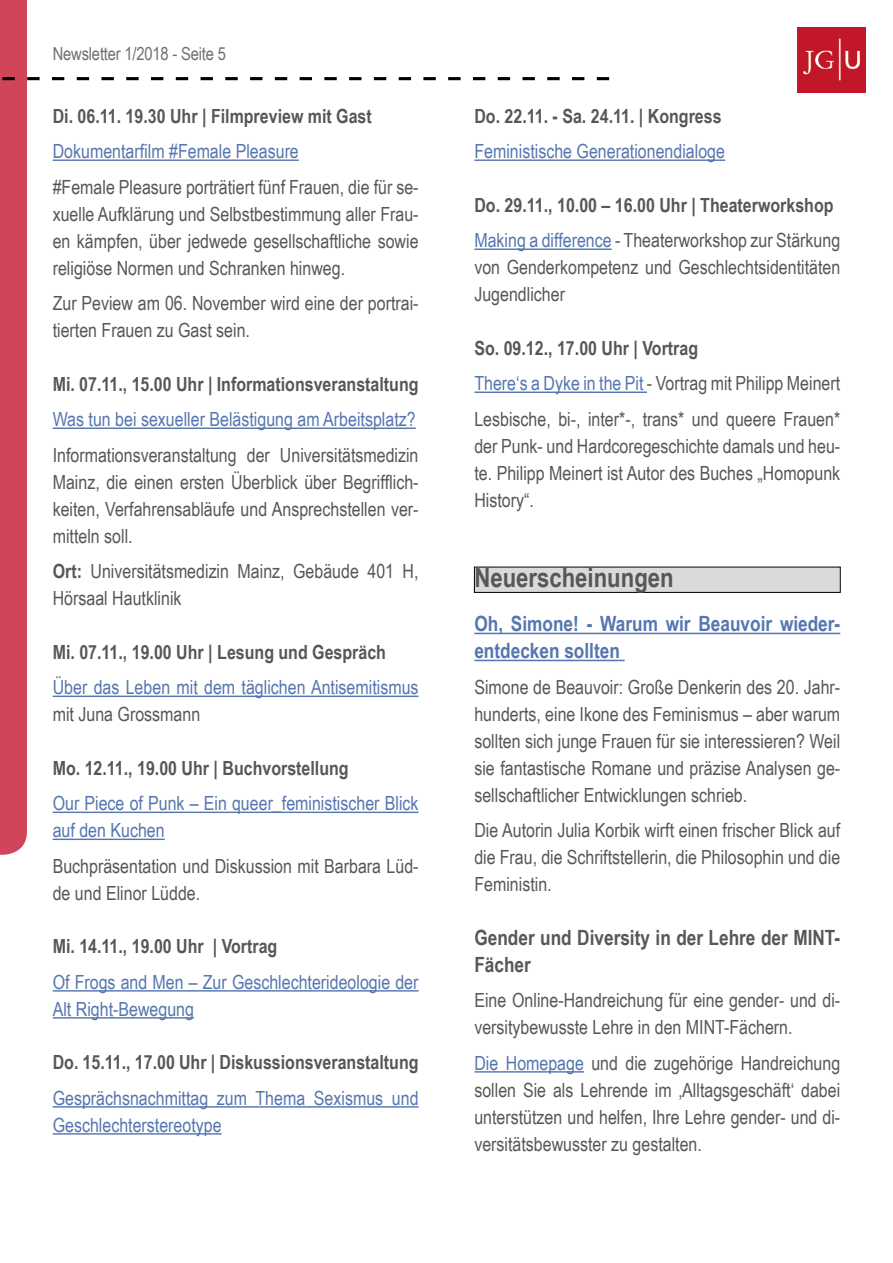
<style>
.page{position:relative;width:893px;height:1263px;background:#fff}
.page>*{position:absolute;margin:0;border:0;box-sizing:border-box;transform-origin:0 0}
.t1{font:700 27px "Arial Narrow";color:#575756}
.t2{font:700 21px/27px "Arial Narrow";color:#5576af}
.t3{font:700 21px/27px "Arial Narrow";color:#575756}
.t4{font:19.5px/27px "Arial Narrow";color:#575756;text-align:justify}
.t5{font:700 19.5px/35.5px "Arial Narrow";color:#575756}
.t6{font:19.5px/27px "Arial Narrow";color:#5576af}
.t7{font:18px "Arial Narrow";letter-spacing:-.01em;color:#706f6f}
.s1{font-weight:700}
.s2{font-weight:400;color:#5576af}
.s3{font-weight:400}
.s4{color:#5576af}
</style>
<div class="page">
<svg style="left:0;top:0;width:609px;height:855px"></svg>
<img style="left:798px;top:27px;width:68px;height:65px">
<hr style="left:53px;top:159px;width:246px;height:2px;background:#5576af">
<hr style="left:53px;top:427px;width:363px;height:2px;background:#5576af">
<hr style="left:53px;top:696px;width:366px;height:1px;background:#5576af">
<hr style="left:53px;top:812px;width:366px;height:1px;background:#5576af">
<hr style="left:53px;top:839px;width:112px;height:1px;background:#5576af">
<hr style="left:53px;top:990px;width:366px;height:1px;background:#5576af">
<hr style="left:53px;top:1017px;width:141px;height:1px;background:#5576af">
<hr style="left:53px;top:1106px;width:366px;height:1px;background:#5576af">
<hr style="left:53px;top:1133px;width:169px;height:1px;background:#5576af">
<hr style="left:474px;top:159px;width:251px;height:2px;background:#5576af">
<hr style="left:474px;top:248px;width:138px;height:2px;background:#5576af">
<hr style="left:474px;top:391px;width:173px;height:2px;background:#5576af">
<div style="left:474px;top:567px;width:366px;height:25px;background:#dadada"></div>
<div style="left:474px;top:567px;width:367px;height:26px;border:1px solid #000"></div>
<hr style="left:474px;top:633px;width:366px;height:1px;background:#5576af">
<hr style="left:474px;top:660px;width:151px;height:1px;background:#5576af">
<hr style="left:474px;top:1071px;width:110px;height:1px;background:#5576af">
<p class="t7" style="left:53px;top:40px;width:175px">Newsletter 1/2018 - Seite 5</p>
<p class="t5" style="left:53px;top:97px;width:321px">Di. 06.11. 19.30 Uhr | Filmpreview mit Gast</p>
<p class="t6" style="left:53px;top:137px;width:248px">Dokumentarfilm #Female Pleasure</p>
<p class="t4" style="left:53px;top:173px;width:367px">#Female Pleasure porträtiert fünf Frauen, die für se&shy;xuelle Aufklärung und Selbstbestimmung aller Frau&shy;en kämpfen, über jedwede gesellschaftliche sowie religiöse Normen und Schranken hinweg.</p>
<p class="t4" style="left:53px;top:289px;width:367px">Zur Peview am 06. November wird eine der portrai&shy;tierten Frauen zu Gast sein.</p>
<p class="t5" style="left:53px;top:365px;width:367px">Mi. 07.11., 15.00 Uhr | Informationsveranstaltung</p>
<p class="t6" style="left:53px;top:405px;width:364px">Was tun bei sexueller Belästigung am Arbeitsplatz?</p>
<p class="t4" style="left:53px;top:441px;width:367px">Informationsveranstaltung der Universitätsmedizin Mainz, die einen ersten Überblick über Begrifflich&shy;keiten, Verfahrensabläufe und Ansprechstellen ver&shy;mitteln soll.</p>
<p class="t4" style="left:53px;top:557px;width:367px"><span class="s1">Ort:</span> Universitätsmedizin Mainz, Gebäude 401 H,<br>Hörsaal Hautklinik</p>
<p class="t5" style="left:53px;top:633px;width:335px">Mi. 07.11., 19.00 Uhr | Lesung und Gespräch</p>
<p class="t6" style="left:53px;top:673px;width:367px">Über das Leben mit dem täglichen Antisemitismus</p>
<p class="t4" style="left:53px;top:700px;width:149px">mit Juna Grossmann</p>
<p class="t5" style="left:53px;top:749px;width:297px">Mo. 12.11., 19.00 Uhr | Buchvorstellung</p>
<p class="t6" style="left:53px;top:789px;width:367px">Our Piece of Punk – Ein queer_feministischer Blick auf den Kuchen</p>
<p class="t4" style="left:53px;top:852px;width:367px">Buchpräsentation und Diskussion mit Barbara Lüd&shy;de und Elinor Lüdde.</p>
<p class="t5" style="left:53px;top:928px;width:226px">Mi. 14.11., 19.00 Uhr | Vortrag</p>
<p class="t6" style="left:53px;top:968px;width:367px">Of Frogs and Men – Zur Geschlechterideologie der<br>Alt Right-Bewegung</p>
<p class="t5" style="left:53px;top:1044px;width:367px">Do. 15.11., 17.00 Uhr | Diskussionsveranstaltung</p>
<p class="t6" style="left:53px;top:1084px;width:367px">Gesprächsnachmittag zum Thema Sexismus und<br>Geschlechterstereotype</p>
<p class="t5" style="left:474px;top:97px;width:249px">Do. 22.11. - Sa. 24.11. | Kongress</p>
<p class="t6" style="left:474px;top:137px;width:252px">Feministische Generationendialoge</p>
<p class="t5" style="left:474px;top:186px;width:367px">Do. 29.11., 10.00 – 16.00 Uhr | Theaterworkshop<br><span class="s2">Making a difference</span> <span class="s3">- Theaterworkshop zur Stärkung</span></p>
<p class="t4" style="left:474px;top:253px;width:367px">von Genderkompetenz und Geschlechtsidentitäten<br>Jugendlicher</p>
<p class="t4" style="left:474px;top:329px;width:367px;line-height:35.5px;text-align:left"><span class="s1">So. 09.12., 17.00 Uhr | Vortrag<br></span><span class="s4">There‘s a Dyke in the Pit</span> - Vortrag mit Philipp Meinert<br>Lesbische, bi-, inter*-, trans* und queere Frauen*</p>
<p class="t4" style="left:474px;top:432px;width:367px">der Punk- und Hardcoregeschichte damals und heu&shy;te. Philipp Meinert ist Autor des Buches „Homopunk History“.</p>
<h1 class="t1" style="left:474px;top:557px;width:201px">Neuerscheinungen</h1>
<p class="t2" style="left:474px;top:609px;width:367px">Oh, Simone! - Warum wir Beauvoir wieder&shy;entdecken sollten</p>
<p class="t4" style="left:474px;top:673px;width:367px">Simone de Beauvoir: Große Denkerin des 20. Jahr&shy;hunderts, eine Ikone des Feminismus – aber warum sollten sich junge Frauen für sie interessieren? Weil sie fantastische Romane und präzise Analysen ge&shy;sellschaftlicher Entwicklungen schrieb.</p>
<p class="t4" style="left:474px;top:816px;width:367px">Die Autorin Julia Korbik wirft einen frischer Blick auf die Frau, die Schriftstellerin, die Philosophin und die Feministin.</p>
<p class="t3" style="left:474px;top:923px;width:367px">Gender und Diversity in der Lehre der MINT-<br>Fächer</p>
<p class="t4" style="left:474px;top:986px;width:367px">Eine Online-Handreichung für eine gender- und di&shy;versitybewusste Lehre in den MINT-Fächern.</p>
<p class="t4" style="left:474px;top:1049px;width:367px"><span class="s4">Die Homepage</span> und die zugehörige Handreichung sollen Sie als Lehrende im ‚Alltagsgeschäft‘ dabei unterstützen und helfen, Ihre Lehre gender- und di&shy;versitätsbewusster zu gestalten.</p>
</div>
